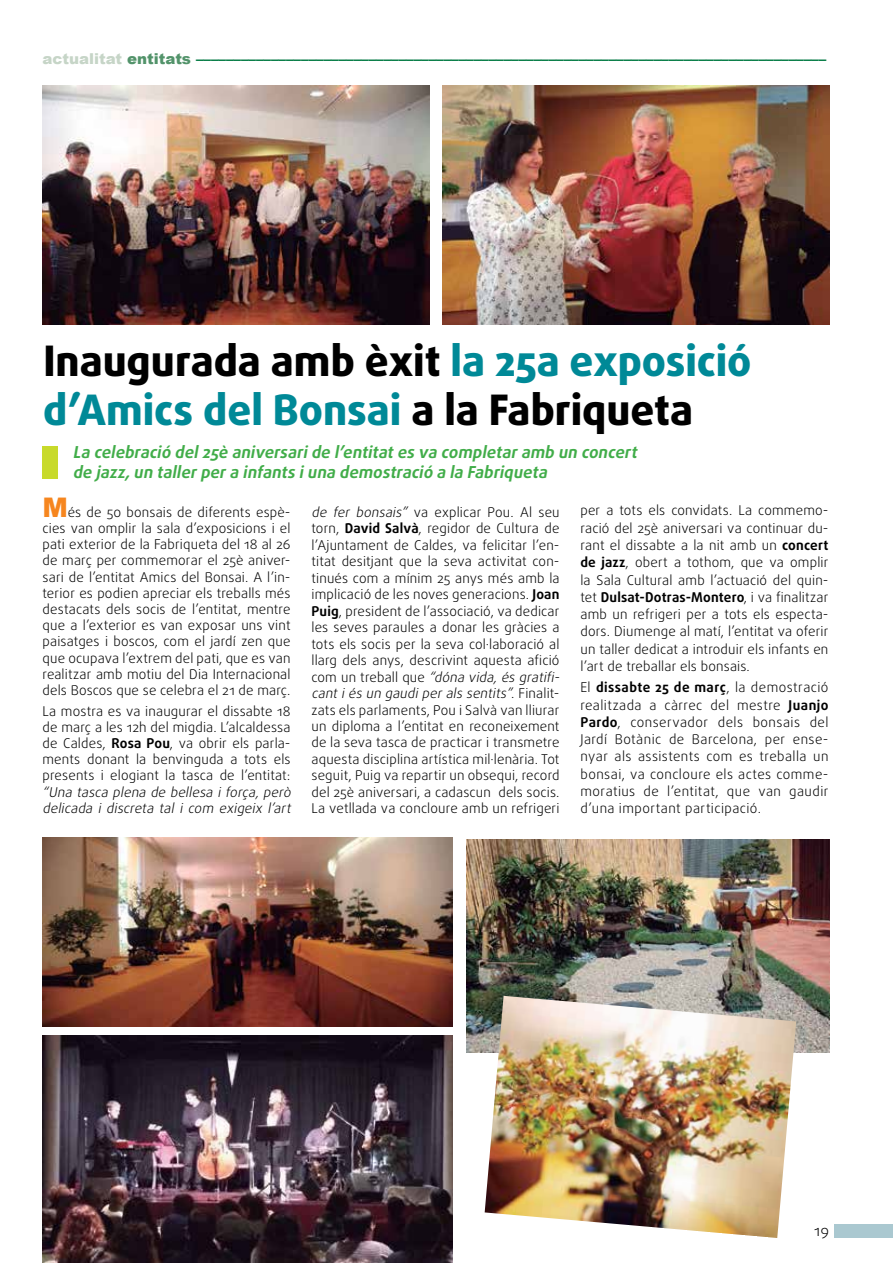
<style>
.page{position:relative;width:893px;height:1263px;background:#fff}
.page>*{position:absolute;margin:0;border:0;box-sizing:border-box;transform-origin:0 0}
.t1{font:800 42px/49.5px "Daxline Pro";color:#000}
.t2{font:italic 700 16.5px/19.8px "Daxline Pro";color:#41ad49}
.t3{font:900 15px "Arial";color:#007942}
.t4{font:300 15px "Daxline Pro";color:#000}
.t5{font:300 13.5px/16.5px "Daxline Pro";letter-spacing:.01em;color:#000;text-align:justify}
.t6{font:italic 300 13.5px/16.2px "Daxline Pro";color:#000}
.s1{color:#c6d5c7}
.s2{color:#52936a}
.s3{color:#008997}
.s4{font-style:italic}
.s5{font-weight:700}
.s6{font-family:"Arial";font-weight:900;font-size:27px;color:#f6861f}
</style>
<div class="page">
<div style="left:834px;top:1224px;width:59px;height:13px;background:#aac8d0"></div>
<img style="left:43px;top:85px;width:387px;height:239px">
<img style="left:442px;top:85px;width:387px;height:240px">
<img style="left:43px;top:838px;width:410px;height:188px">
<img style="left:467px;top:839px;width:362px;height:213px">
<img style="left:43px;top:1036px;width:410px;height:227px">
<div style="left:43px;top:446px;width:15px;height:33px;background:#c8da2b"></div>
<img style="left:485px;top:996px;width:311px;height:242px">
<p class="t3" style="left:43px;top:48px;width:785px"><span class="s1">actualitat</span> <span class="s2">entitats</span> ––––––––––––––––––––––––––––––––––––––––––––––––––––––––––––––––––––––––––––––––––––</p>
<h1 class="t1" style="left:43px;top:337px;width:710px">Inaugurada amb èxit <span class="s3">la 25a exposició d’Amics del Bonsai</span> a la Fabriqueta</h1>
<p class="t2" style="left:73px;top:442px;width:569px">La celebració del25è aniversaride l’entitates va completaramb un concert de jazz,un tallerpera infants iuna demostració a la Fabriqueta</p>
<p class="t5" style="left:311px;top:504px;width:253px;text-align:left"><span class="s4">de fer bonsais”</span> va explicar Pou. Al seu torn, <span class="s5">David Salvà</span>, regidor de Cultura de l’Ajuntament de Caldes, va felicitar l’en&shy;titat desitjant que la seva activitat con&shy;tinués com a mínim 25 anys més amb la implicació de les noves generacions. <span class="s5">Joan Puig</span>, president de l’associació, va dedicar les seves paraules a donar les gràcies a tots els socis per la seva col·laboració al llarg dels anys, descrivint aquesta afició c o m u n t r e b a l l q u e <span class="s4">“dóna vida, és gratifi&shy;cantiés un gaudiperals sentits”</span>. F i n a l i t&shy;zats els parlaments, Pou i Salvà van lliurar un diploma a l’entitat en reconeixement de la seva tasca de practicar i transmetre aquesta disciplina artística mil·lenària. Tot seguit, Puig va repartir un obsequi, record del 25è aniversari, a cadascun dels socis.<br>La vetllada va concloure amb un refrigeri</p>
<p class="t5" style="left:580px;top:502px;width:250px;line-height:17.2px">per a tots els convidats. La commemo&shy;ració del 25è aniversari va continuar du&shy;rant el dissabte a la nit amb un <span class="s5">concert de jazz</span>, obert a tothom, que va omplir la Sala Cultural amb l’actuació del quin&shy;tet <span class="s5">Dulsat-Dotras-Montero</span>, i va finalitzar amb un refrigeri per a tots els especta&shy;dors. Diumenge al matí, l’entitat va oferir un taller dedicat a introduir els infants en l’art de treballar els bonsais.</p>
<p class="t5" style="left:43px;top:504px;width:250px"><span class="s6">M</span>és de 50 bonsais de diferents espè&shy;cies van omplir la sala d’exposicions i el pati exterior de la Fabriqueta del 18 al 26 de març per commemorar el 25è aniver&shy;sari de l’entitat Amics del Bonsai. A l’in&shy;terior es podien apreciar els treballs més destacats dels socis de l’entitat, mentre que a l’exterior es van exposar uns vint paisatges i boscos, com el jardí zen que que ocupava l’extrem del pati, que es van realitzar amb motiu del Dia Internacional dels Boscos que se celebra el 21 de març.</p>
<p class="t5" style="left:43px;top:703px;width:250px">La mostra es va inaugurar el dissabte 18 de març a les 12h del migdia. L’alcaldessa de Caldes, <span class="s5">Rosa Pou</span>, va obrir els parla&shy;ments donant la benvinguda a tots els presents i elogiant la tasca de l’entitat:</p>
<p class="t6" style="left:43px;top:784px;width:253px">“Una tasca plena de bellesa i força, però delicada i discreta tal i com exigeix l’art</p>
<p class="t5" style="left:580px;top:679px;width:250px;line-height:17.2px">El <span class="s5">dissabte 25 de març</span>, la demostració realitzada a càrrec del mestre <span class="s5">Juanjo Pardo</span>, conservador dels bonsais del Jardí Botànic de Barcelona, per ense&shy;nyar als assistents com es treballa un bonsai, va concloure els actes comme&shy;moratius de l’entitat, que van gaudir d’una important participació.</p>
<p class="t4" style="left:814px;top:1220px;width:16px">19</p>
</div>
